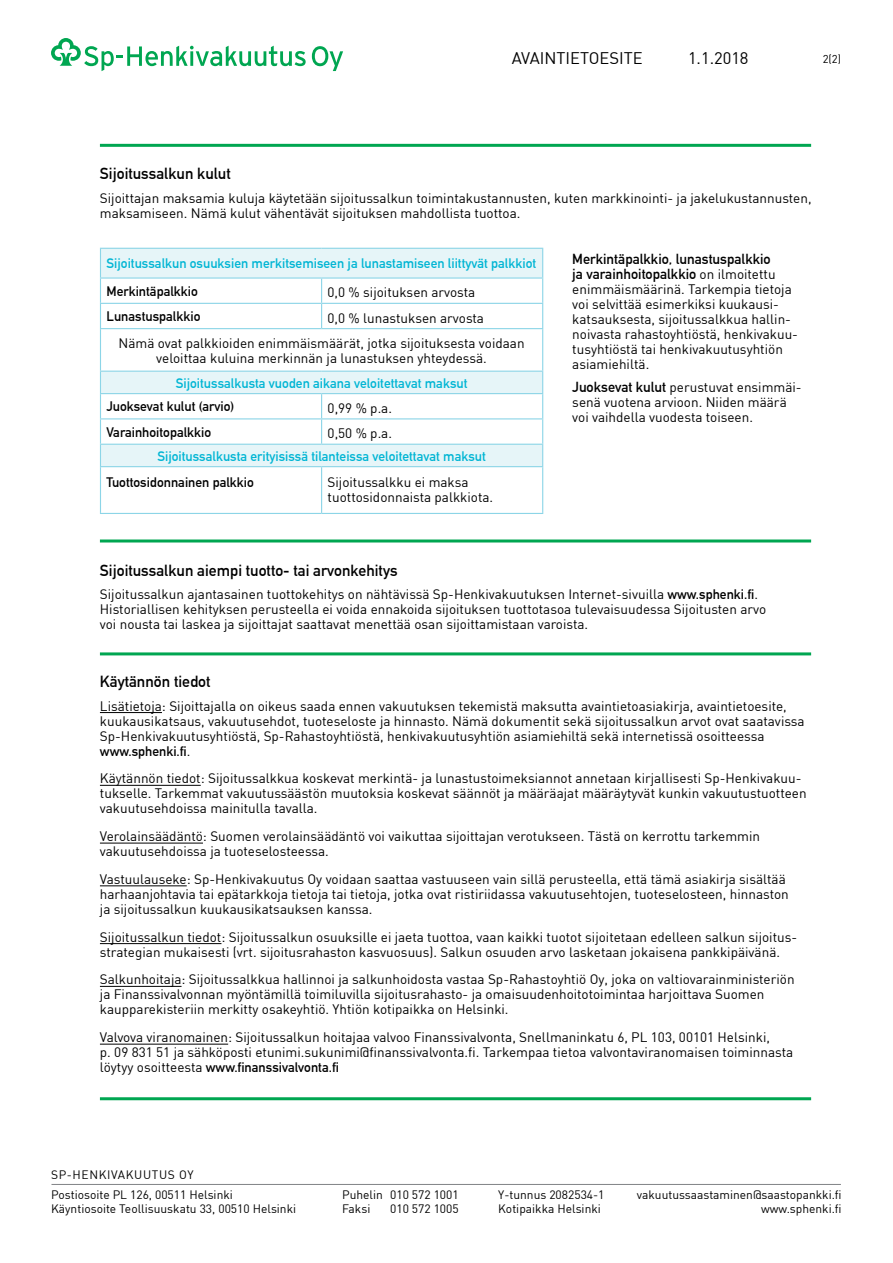
<style>
.page{position:relative;width:893px;height:1263px;background:#fff}
.page>*{position:absolute;margin:0;border:0;box-sizing:border-box;transform-origin:0 0}
.t1{font:16.5px "DIN";color:#000}
.t2{font:700 15.75px "DIN Alternate";color:#000}
.t3{font:700 14.25px/15px "DIN Alternate";color:#000}
.t4{font:13.5px/15px "DIN";color:#000}
.t5{font:700 13.5px "DIN Alternate";color:#00b5d4}
.t6{font:700 13.5px "DIN Alternate";color:#000}
.t7{font:12px/20.7px "DIN";color:#000}
.t8{font:11.25px "DIN";color:#000}
.s1{font-family:"DIN";font-weight:400;font-size:13.5px}
.s2{font-family:"DIN Alternate";font-weight:700;font-size:14.25px}
.s3{font-family:"DIN Alternate";font-weight:700}
.s4{font-family:"DIN";font-weight:400}
</style>
<div class="page">
<hr style="left:51px;top:1184px;width:790px;height:1px;background:#808285">
<svg style="left:51px;top:38px;width:255px;height:33px"></svg>
<svg style="left:312px;top:46px;width:31px;height:25px"></svg>
<hr style="left:100px;top:712px;width:62px;height:1px;background:#000">
<hr style="left:100px;top:785px;width:101px;height:1px;background:#000">
<hr style="left:100px;top:843px;width:103px;height:1px;background:#000">
<hr style="left:100px;top:885px;width:87px;height:1px;background:#000">
<hr style="left:100px;top:943px;width:121px;height:1px;background:#000">
<hr style="left:100px;top:986px;width:82px;height:1px;background:#000">
<hr style="left:100px;top:1044px;width:128px;height:1px;background:#000">
<svg style="left:101px;top:249px;width:441px;height:217px"></svg>
<hr style="left:100px;top:248px;width:222px;height:1px;background:#8cd5e7">
<hr style="left:322px;top:248px;width:221px;height:1px;background:#8cd5e7">
<hr style="left:100px;top:277px;width:222px;height:2px;background:#8cd5e7">
<hr style="left:322px;top:277px;width:221px;height:2px;background:#8cd5e7">
<hr style="left:100px;top:303px;width:222px;height:1px;background:#8cd5e7">
<svg style="left:100px;top:249px;width:1px;height:79px"></svg>
<hr style="left:322px;top:303px;width:221px;height:1px;background:#8cd5e7">
<svg style="left:321px;top:279px;width:1px;height:49px"></svg>
<svg style="left:542px;top:249px;width:1px;height:79px"></svg>
<hr style="left:100px;top:328px;width:222px;height:1px;background:#8cd5e7">
<hr style="left:100px;top:329px;width:1px;height:42px;background:#8cd5e7">
<hr style="left:322px;top:328px;width:221px;height:1px;background:#8cd5e7">
<hr style="left:542px;top:329px;width:1px;height:42px;background:#8cd5e7">
<hr style="left:100px;top:371px;width:222px;height:1px;background:#8cd5e7">
<hr style="left:322px;top:371px;width:221px;height:1px;background:#8cd5e7">
<hr style="left:100px;top:393px;width:222px;height:1px;background:#8cd5e7">
<hr style="left:322px;top:393px;width:221px;height:1px;background:#8cd5e7">
<hr style="left:100px;top:418px;width:222px;height:1px;background:#8cd5e7">
<hr style="left:322px;top:418px;width:221px;height:1px;background:#8cd5e7">
<svg style="left:321px;top:394px;width:1px;height:50px"></svg>
<hr style="left:100px;top:444px;width:222px;height:1px;background:#8cd5e7">
<svg style="left:100px;top:372px;width:1px;height:94px"></svg>
<hr style="left:322px;top:444px;width:221px;height:1px;background:#8cd5e7">
<svg style="left:542px;top:372px;width:1px;height:94px"></svg>
<hr style="left:100px;top:466px;width:222px;height:1px;background:#8cd5e7">
<hr style="left:100px;top:467px;width:1px;height:46px;background:#8cd5e7">
<hr style="left:322px;top:466px;width:221px;height:1px;background:#8cd5e7">
<hr style="left:321px;top:467px;width:1px;height:46px;background:#8cd5e7">
<hr style="left:542px;top:467px;width:1px;height:46px;background:#8cd5e7">
<hr style="left:100px;top:513px;width:222px;height:1px;background:#8cd5e7">
<hr style="left:322px;top:513px;width:221px;height:1px;background:#8cd5e7">
<hr style="left:100px;top:144px;width:711px;height:3px;background:#00a651">
<hr style="left:100px;top:539px;width:711px;height:3px;background:#00a651">
<hr style="left:100px;top:652px;width:711px;height:3px;background:#00a651">
<hr style="left:100px;top:1097px;width:711px;height:3px;background:#00a651">
<p class="t1" style="left:512px;top:48px;width:132px">AVAINTIETOESITE</p>
<p class="t1" style="left:688px;top:48px;width:62px">1.1.2018</p>
<p class="t8" style="left:823px;top:52px;width:20px">2(2)</p>
<p class="t2" style="left:100px;top:162px;width:132px">Sijoitussalkun kulut</p>
<p class="t4" style="left:100px;top:190px;width:713px">Sijoittajan maksamia kuluja käytetään sijoitussalkun toimintakustannusten, kuten markkinointi- ja jakelukustannusten, maksamiseen. Nämä kulut vähentävät sijoituksen mahdollista tuottoa.</p>
<p class="t3" style="left:572px;top:250px;width:205px">Merkintäpalkkio, lunastuspalkkio ja varainhoitopalkkio <span class="s1">on ilmoitettu</span></p>
<p class="t4" style="left:572px;top:281px;width:227px">enimmäismäärinä. Tarkempia tietoja voi selvittää esimerkiksi kuukausi&shy;katsauksesta, sijoitussalkkua hallin&shy;noivasta rahastoyhtiöstä, henkivakuu&shy;tusyhtiöstä tai henkivakuutusyhtiön asiamiehiltä.</p>
<p class="t4" style="left:572px;top:380px;width:231px"><span class="s2">Juoksevat kulut</span> perustuvat ensimmäi&shy;senä vuotena arvioon. Niiden määrä voi vaihdella vuodesta toiseen.</p>
<p class="t5" style="left:106px;top:253px;width:431px">Sijoitussalkun osuuksien merkitsemiseen ja lunastamiseen liittyvät palkkiot</p>
<p class="t6" style="left:106px;top:281px;width:93px">Merkintäpalkkio</p>
<p class="t4" style="left:328px;top:285px;width:149px">0,0 % sijoituksen arvosta</p>
<p class="t6" style="left:106px;top:306px;width:95px">Lunastuspalkkio</p>
<p class="t4" style="left:119px;top:305px;width:407px;line-height:25.5px;text-indent:209px">0,0 % lunastuksen arvosta<br>Nämä ovat palkkioiden enimmäismäärät, jotka sijoituksesta voidaan</p>
<p class="t4" style="left:156px;top:351px;width:332px">veloittaa kuluina merkinnän ja lunastuksen yhteydessä.</p>
<p class="t5" style="left:176px;top:373px;width:293px">Sijoitussalkusta vuoden aikana veloitettavat maksut</p>
<p class="t6" style="left:106px;top:396px;width:129px">Juoksevat kulut (arvio)</p>
<p class="t4" style="left:328px;top:400px;width:66px">0,99 % p.a.</p>
<p class="t6" style="left:106px;top:422px;width:106px">Varainhoitopalkkio</p>
<p class="t4" style="left:328px;top:426px;width:66px">0,50 % p.a.</p>
<p class="t5" style="left:157px;top:446px;width:330px">Sijoitussalkusta erityisissä tilanteissa veloitettavat maksut</p>
<p class="t6" style="left:106px;top:472px;width:149px">Tuottosidonnainen palkkio</p>
<p class="t4" style="left:328px;top:475px;width:167px">Sijoitussalkku ei maksa tuottosidonnaista palkkiota.</p>
<p class="t2" style="left:100px;top:558px;width:299px">Sijoitussalkun aiempi tuotto- tai arvonkehitys</p>
<p class="t4" style="left:100px;top:586px;width:668px">Sijoitussalkun ajantasainen tuottokehitys on nähtävissä Sp-Henkivakuutuksen Internet-sivuilla <span class="s3">www.sphenki.fi</span>.<br>Historiallisen kehityksen perusteella ei voida ennakoida sijoituksen tuottotasoa tulevaisuudessa Sijoitusten arvo voi nousta tai laskea ja sijoittajat saattavat menettää osan sijoittamistaan varoista.</p>
<p class="t2" style="left:100px;top:670px;width:112px">Käytännön tiedot</p>
<p class="t4" style="left:100px;top:698px;width:706px">Lisätietoja: Sijoittajalla on oikeus saada ennen vakuutuksen tekemistä maksutta avaintietoasiakirja, avaintietoesite, kuukausikatsaus, vakuutusehdot, tuoteseloste ja hinnasto. Nämä dokumentit sekä sijoitussalkun arvot ovat saatavissa<br>Sp-Henkivakuutusyhtiöstä, Sp-Rahastoyhtiöstä, henkivakuutusyhtiön asiamiehiltä sekä internetissä osoitteessa</p>
<p class="t6" style="left:100px;top:741px;width:92px">www.sphenki.fi<span class="s4">.</span></p>
<p class="t4" style="left:100px;top:771px;width:708px">Käytännön tiedot: Sijoitussalkkua koskevat merkintä- ja lunastustoimeksiannot annetaan kirjallisesti Sp-Henkivakuu&shy;tukselle. Tarkemmat vakuutussäästön muutoksia koskevat säännöt ja määräajat määräytyvät kunkin vakuutustuotteen vakuutusehdoissa mainitulla tavalla.</p>
<p class="t4" style="left:100px;top:828px;width:662px">Verolainsäädäntö: Suomen verolainsäädäntö voi vaikuttaa sijoittajan verotukseen. Tästä on kerrottu tarkemmin vakuutusehdoissa ja tuoteselosteessa.</p>
<p class="t4" style="left:100px;top:871px;width:690px">Vastuulauseke: Sp-Henkivakuutus Oy voidaan saattaa vastuuseen vain sillä perusteella, että tämä asiakirja sisältää harhaanjohtavia tai epätarkkoja tietoja tai tietoja, jotka ovat ristiriidassa vakuutusehtojen, tuoteselosteen, hinnaston ja sijoitussalkun kuukausikatsauksen kanssa.</p>
<p class="t4" style="left:100px;top:929px;width:699px">Sijoitussalkun tiedot: Sijoitussalkun osuuksille ei jaeta tuottoa, vaan kaikki tuotot sijoitetaan edelleen salkun sijoitus&shy;strategian mukaisesti (vrt. sijoitusrahaston kasvuosuus). Salkun osuuden arvo lasketaan jokaisena pankkipäivänä.</p>
<p class="t4" style="left:100px;top:972px;width:696px">Salkunhoitaja: Sijoitussalkkua hallinnoi ja salkunhoidosta vastaa Sp-Rahastoyhtiö Oy, joka on valtiovarainministeriön ja Finanssivalvonnan myöntämillä toimiluvilla sijoitusrahasto- ja omaisuudenhoitotoimintaa harjoittava Suomen kaupparekisteriin merkitty osakeyhtiö. Yhtiön kotipaikka on Helsinki.</p>
<p class="t4" style="left:100px;top:1029px;width:695px">Valvova viranomainen: Sijoitussalkun hoitajaa valvoo Finanssivalvonta, Snellmaninkatu 6, PL 103, 00101 Helsinki,<br>p. 09 831 51 ja sähköposti etunimi.sukunimi@finanssivalvonta.fi. Tarkempaa tietoa valvontaviranomaisen toiminnasta</p>
<p class="t6" style="left:100px;top:1057px;width:241px"><span class="s4">löytyy osoitteesta</span> www.finanssivalvonta.fi</p>
<p class="t7" style="left:51px;top:1164px;width:183px">SP-HENKIVAKUUTUS OY<br>Postiosoite PL 126, 00511 Helsinki</p>
<p class="t7" style="left:342px;top:1184px;width:118px">Puhelin 010 572 1001</p>
<p class="t7" style="left:498px;top:1184px;width:108px">Y-tunnus 2082534-1</p>
<p class="t7" style="left:637px;top:1184px;width:206px">vakuutussaastaminen@saastopankki.fi</p>
<p class="t7" style="left:51px;top:1198px;width:247px">Käyntiosoite Teollisuuskatu 33, 00510 Helsinki</p>
<p class="t7" style="left:342px;top:1198px;width:30px">Faksi</p>
<p class="t7" style="left:390px;top:1198px;width:70px">010 572 1005</p>
<p class="t7" style="left:498px;top:1198px;width:104px">Kotipaikka Helsinki</p>
<p class="t7" style="left:761px;top:1198px;width:82px">www.sphenki.fi</p>
</div>
